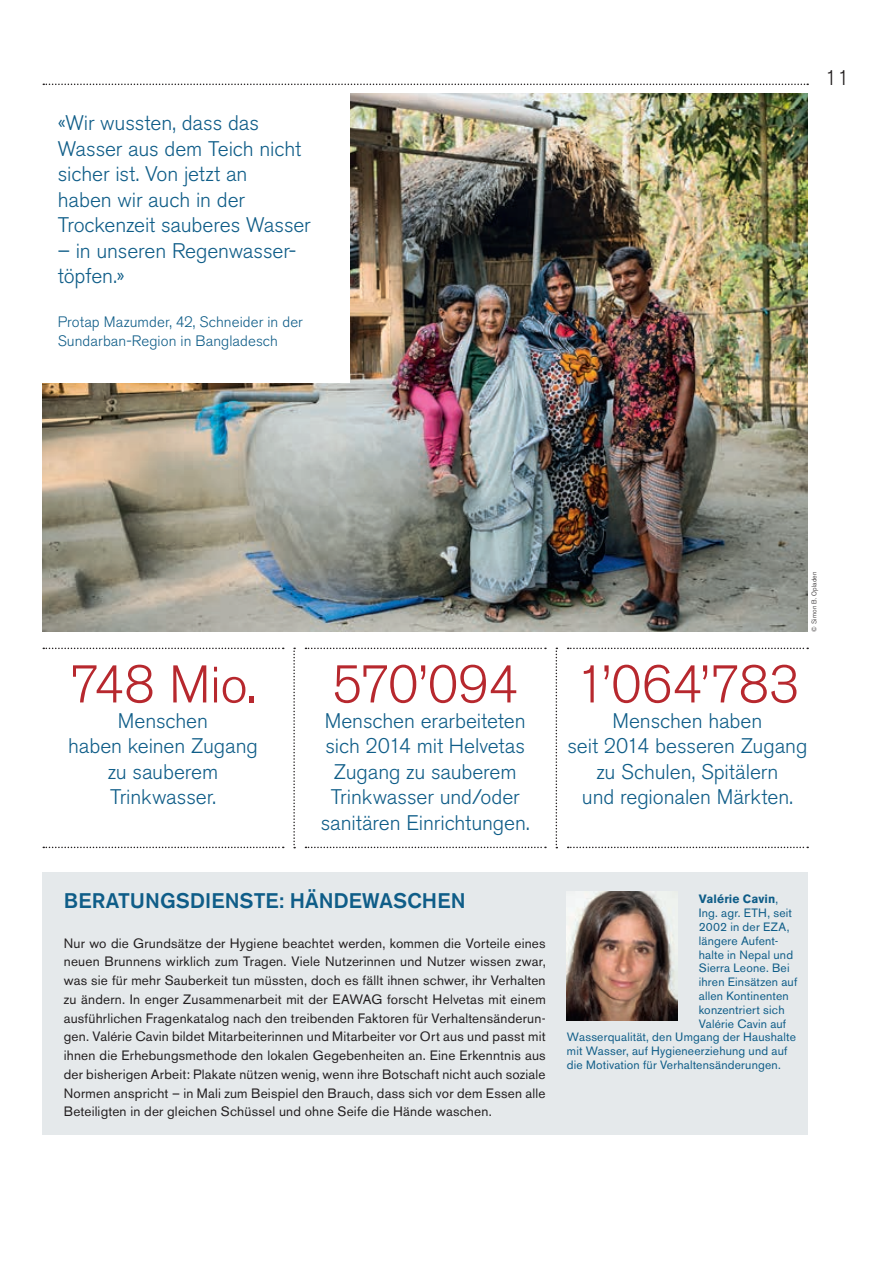
<style>
.page{position:relative;width:893px;height:1263px;background:#fff}
.page>*{position:absolute;margin:0;border:0;box-sizing:border-box;transform-origin:0 0}
.t1{font:300 52.5px "Akzidenz Grotesk BE";letter-spacing:-.01em;color:#b7282e}
.t2{font:300 21px/25.5px "Akzidenz Grotesk BE";letter-spacing:-.005em;color:#0f5d88;text-align:center}
.t3{font:500 21px "Akzidenz Grotesk BE";letter-spacing:.005em;color:#0f5d88}
.t4{font:300 21px "Akzidenz Grotesk BE";color:#231f20}
.t5{font:300 15px/18.8px "Akzidenz Grotesk BE";letter-spacing:.005em;color:#0f5d88}
.t6{font:13.5px/18.8px "Akzidenz Grotesk BE";letter-spacing:.015em;color:#231f20;text-align:justify}
.t7{font:12px "Akzidenz Grotesk BE";letter-spacing:.015em;color:#0f5d88}
.t8{font:700 12px "Akzidenz Grotesk BE";letter-spacing:.01em;color:#0f5d88}
.t9{font:300 6.75px "Akzidenz Grotesk BE";letter-spacing:.025em;color:#231f20}
.s1{font-weight:400}
</style>
<div class="page">
<img style="left:43px;top:94px;width:765px;height:537px">
<svg style="left:43px;top:84px;width:765px;height:1px"></svg>
<svg style="left:43px;top:847px;width:241px;height:1px"></svg>
<svg style="left:293px;top:648px;width:2px;height:200px"></svg>
<svg style="left:556px;top:648px;width:1px;height:200px"></svg>
<svg style="left:43px;top:648px;width:241px;height:1px"></svg>
<svg style="left:305px;top:847px;width:241px;height:1px"></svg>
<svg style="left:305px;top:648px;width:241px;height:1px"></svg>
<svg style="left:568px;top:847px;width:240px;height:1px"></svg>
<svg style="left:568px;top:648px;width:240px;height:1px"></svg>
<div style="left:36px;top:91px;width:314px;height:292px;background:#fff"></div>
<div style="left:43px;top:872px;width:765px;height:262px;background:#e5e9eb"></div>
<img style="left:567px;top:891px;width:110px;height:129px">
<h2 class="t2" style="left:58px;top:110px;width:255px;text-align:left">«Wir wussten, dass das<br>Wasser aus dem Teich nicht sicher ist. Von jetzt an<br>haben wir auch in der<br>Trockenzeit sauberes Wasser</h2>
<h2 class="t2" style="left:58px;top:238px;width:240px;text-align:left">– in unseren Regenwasser&shy;töpfen.»</h2>
<p class="t5" style="left:58px;top:313px;width:247px">Protap Mazumder, 42, Schneider in der<br>Sundarban-Region in Bangladesch</p>
<h2 class="t4" style="left:825px;top:66px;width:26px">11</h2>
<h1 class="t1" style="left:70px;top:655px;width:188px">748 Mio.</h1>
<h2 class="t2" style="left:68px;top:708px;width:191px">Menschen<br>haben keinen Zugang zu sauberem<br>Trinkwasser.</h2>
<h1 class="t1" style="left:332px;top:655px;width:188px">570’094</h1>
<h2 class="t2" style="left:321px;top:708px;width:210px">Menschen erarbeiteten sich 2014 mit Helvetas<br>Zugang zu sauberem<br>Trinkwasser und/oder sanitären Einrichtungen.</h2>
<h2 class="t3" style="left:64px;top:888px;width:403px">BERATUNGSDIENSTE: HÄNDEWASCHEN</h2>
<p class="t6" style="left:64px;top:933px;width:483px">Nur wo die Grundsätze der Hygiene beachtet werden, kommen die Vorteile eines neuen Brunnens wirklich zum Tragen. Viele Nutzerinnen und Nutzer wissen zwar, was sie für mehr Sauberkeit tun müssten, doch es fällt ihnen schwer, ihr Verhalten zu ändern. In enger Zusammenarbeit mit der EAWAG forscht Helvetas mit einem ausführlichen Fragenkatalog nach den treibenden Faktoren für Verhaltensänderun&shy;gen. Valérie Cavin bildet Mitarbeiterinnen und Mitarbeiter vor Ort aus und passt mit ihnen die Erhebungsmethode den lokalen Gegebenheiten an. Eine Erkenntnis aus der bisherigen Arbeit: Plakate nützen wenig, wenn ihre Botschaft nicht auch soziale Normen anspricht – in Mali zum Beispiel den Brauch, dass sich vor dem Essen alle Beteiligten in der gleichen Schüssel und ohne Seife die Hände waschen.</p>
<p class="t9" style="left:810px;top:631px;width:62px;rotate:-90deg">© Simon B. Opladen</p>
<h1 class="t1" style="left:575px;top:655px;width:226px">1’064’783</h1>
<h2 class="t2" style="left:567px;top:708px;width:241px">Menschen haben<br>seit 2014 besseren Zugang zu Schulen, Spitälern<br>und regionalen Märkten.</h2>
<p class="t8" style="left:699px;top:892px;width:81px">Valérie Cavin<span class="s1">,</span></p>
<p class="t7" style="left:699px;top:906px;width:95px">Ing. agr. ETH, seit</p>
<p class="t7" style="left:699px;top:920px;width:92px">2002 in der EZA,</p>
<p class="t7" style="left:699px;top:933px;width:81px">längere Aufent-</p>
<p class="t7" style="left:699px;top:947px;width:96px">halte in Nepal und</p>
<p class="t7" style="left:699px;top:961px;width:92px">Sierra Leone. Bei</p>
<p class="t7" style="left:699px;top:975px;width:100px">ihren Einsätzen auf</p>
<p class="t7" style="left:699px;top:989px;width:92px">allen Kontinenten</p>
<p class="t7" style="left:699px;top:1002px;width:87px">konzentriert sich</p>
<p class="t7" style="left:699px;top:1016px;width:89px">Valérie Cavin auf</p>
<p class="t7" style="left:567px;top:1030px;width:230px">Wasserqualität, den Umgang der Haushalte</p>
<p class="t7" style="left:567px;top:1044px;width:222px">mit Wasser, auf Hygieneerziehung und auf</p>
<p class="t7" style="left:567px;top:1058px;width:215px">die Motivation für Verhaltensänderungen.</p>
</div>
